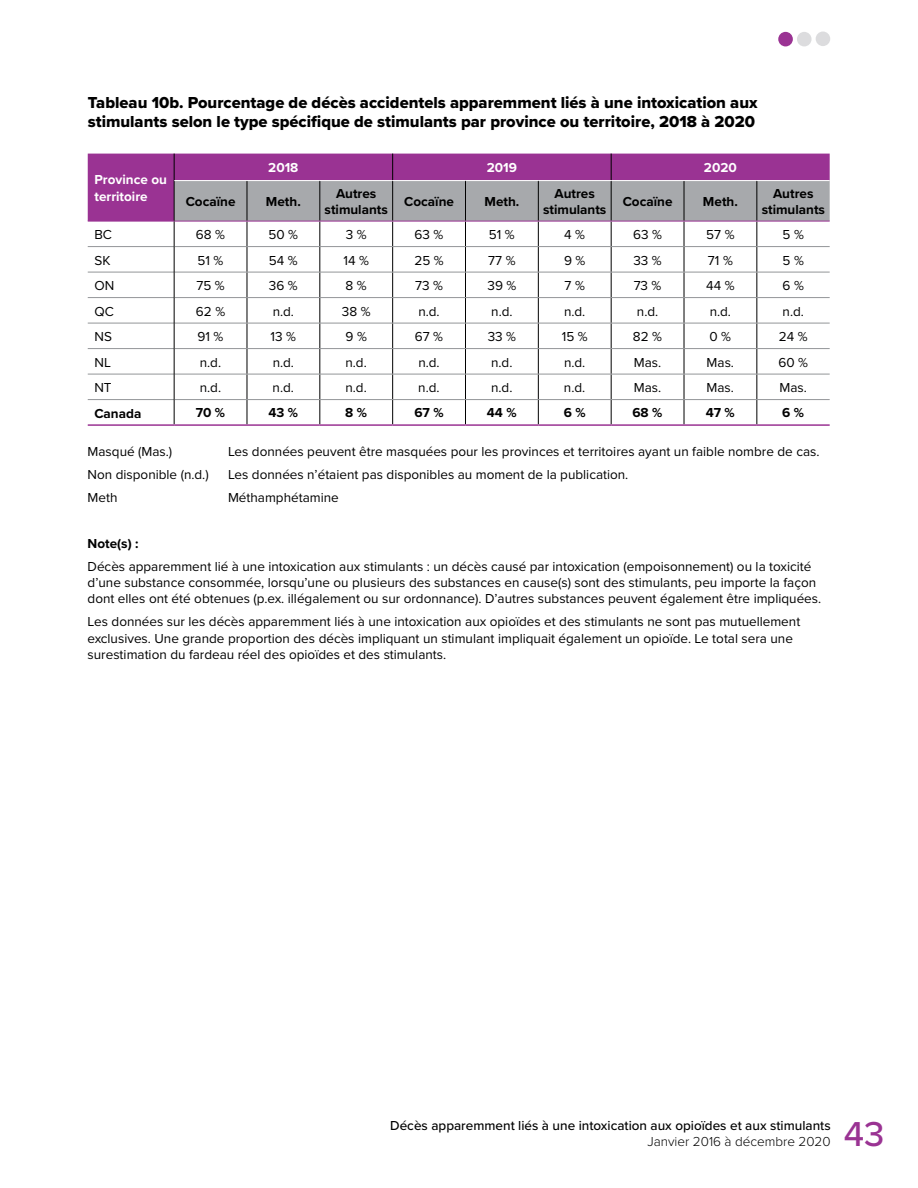
<style>
.page{position:relative;width:918px;height:1188px;background:#fff}
.page>*{position:absolute;margin:0;border:0;box-sizing:border-box;transform-origin:0 0}
.t1{font:500 35.85px "Proxima Nova";color:#9a3393}
.t2{font:16.5px/19.8px "Proxima Nova Extrabld";color:#000}
.t3{font:13.5px/16.2px "Proxima Nova";color:#000}
.t4{font:700 13.5px/16.2px "Proxima Nova";color:#000;text-align:center}
.t5{font:500 13.5px "Proxima Nova";color:#000}
.t6{font:700 13.5px/16.2px "Proxima Nova";color:#fff}
.t7{font:300 13.5px "Proxima Nova";color:#000}
</style>
<div class="page">
<div style="left:816px;top:32px;width:14px;height:14px;background:#dcdcde;border-radius:50%"></div>
<div style="left:797px;top:32px;width:15px;height:14px;background:#dcdcde;border-radius:50%"></div>
<div style="left:778px;top:32px;width:15px;height:14px;background:#9a3393;border-radius:50%"></div>
<div style="left:88px;top:154px;width:86px;height:67px;background:#9a3393"></div>
<hr style="left:88px;top:246px;width:86px;height:1px;background:#939598">
<hr style="left:88px;top:272px;width:86px;height:1px;background:#939598">
<hr style="left:88px;top:297px;width:86px;height:1px;background:#939598">
<hr style="left:88px;top:323px;width:86px;height:1px;background:#939598">
<hr style="left:88px;top:348px;width:86px;height:1px;background:#939598">
<hr style="left:88px;top:374px;width:86px;height:1px;background:#939598">
<hr style="left:88px;top:399px;width:86px;height:1px;background:#939598">
<svg style="left:174px;top:154px;width:656px;height:270px"></svg>
<hr style="left:88px;top:424px;width:86px;height:2px;background:#9a3393">
<hr style="left:174px;top:424px;width:73px;height:2px;background:#9a3393">
<hr style="left:247px;top:424px;width:73px;height:2px;background:#9a3393">
<hr style="left:320px;top:424px;width:73px;height:2px;background:#9a3393">
<hr style="left:393px;top:424px;width:72px;height:2px;background:#9a3393">
<hr style="left:465px;top:424px;width:73px;height:2px;background:#9a3393">
<hr style="left:538px;top:424px;width:73px;height:2px;background:#9a3393">
<hr style="left:611px;top:424px;width:73px;height:2px;background:#9a3393">
<hr style="left:684px;top:424px;width:73px;height:2px;background:#9a3393">
<hr style="left:757px;top:424px;width:73px;height:2px;background:#9a3393">
<hr style="left:174px;top:221px;width:73px;height:1px;background:#9a3393">
<hr style="left:247px;top:221px;width:73px;height:1px;background:#9a3393">
<hr style="left:320px;top:221px;width:73px;height:1px;background:#9a3393">
<hr style="left:393px;top:221px;width:72px;height:1px;background:#9a3393">
<hr style="left:465px;top:221px;width:73px;height:1px;background:#9a3393">
<hr style="left:538px;top:221px;width:73px;height:1px;background:#9a3393">
<hr style="left:611px;top:221px;width:73px;height:1px;background:#9a3393">
<hr style="left:684px;top:221px;width:73px;height:1px;background:#9a3393">
<hr style="left:757px;top:221px;width:73px;height:1px;background:#9a3393">
<hr style="left:88px;top:221px;width:86px;height:1px;background:#9a3594">
<p class="t2" style="left:88px;top:92px;width:671px">Tableau 10b. Pourcentage de décès accidentels apparemment liés à une intoxication aux stimulants selon le type spécifique de stimulants par province ou territoire, 2018 à 2020</p>
<p class="t6" style="left:94px;top:171px;width:74px">Province ou territoire</p>
<p class="t6" style="left:268px;top:159px;width:32px">2018</p>
<p class="t6" style="left:487px;top:159px;width:32px">2019</p>
<p class="t6" style="left:704px;top:159px;width:34px">2020</p>
<p class="t4" style="left:186px;top:193px;width:51px">Cocaïne</p>
<p class="t4" style="left:266px;top:193px;width:36px">Meth.</p>
<p class="t4" style="left:325px;top:185px;width:65px">Autres stimulants</p>
<p class="t4" style="left:404px;top:193px;width:51px">Cocaïne</p>
<p class="t4" style="left:484px;top:193px;width:36px">Meth.</p>
<p class="t4" style="left:543px;top:185px;width:65px">Autres stimulants</p>
<p class="t4" style="left:623px;top:193px;width:51px">Cocaïne</p>
<p class="t4" style="left:703px;top:193px;width:36px">Meth.</p>
<p class="t4" style="left:762px;top:185px;width:65px">Autres stimulants</p>
<p class="t3" style="left:94px;top:226px;width:19px">BC</p>
<p class="t3" style="left:196px;top:226px;width:31px">68 %</p>
<p class="t3" style="left:269px;top:226px;width:31px">50 %</p>
<p class="t3" style="left:346px;top:226px;width:22px">3 %</p>
<p class="t3" style="left:415px;top:226px;width:30px">63 %</p>
<p class="t3" style="left:489px;top:226px;width:27px">51 %</p>
<p class="t3" style="left:564px;top:226px;width:22px">4 %</p>
<p class="t3" style="left:633px;top:226px;width:30px">63 %</p>
<p class="t3" style="left:706px;top:226px;width:30px">57 %</p>
<p class="t3" style="left:783px;top:226px;width:23px">5 %</p>
<p class="t3" style="left:94px;top:251px;width:18px">SK</p>
<p class="t3" style="left:198px;top:251px;width:27px">51 %</p>
<p class="t3" style="left:269px;top:251px;width:30px">54 %</p>
<p class="t3" style="left:344px;top:251px;width:27px">14 %</p>
<p class="t3" style="left:414px;top:251px;width:31px">25 %</p>
<p class="t3" style="left:488px;top:251px;width:29px">77 %</p>
<p class="t3" style="left:564px;top:251px;width:23px">9 %</p>
<p class="t3" style="left:633px;top:251px;width:30px">33 %</p>
<p class="t3" style="left:708px;top:251px;width:26px">71 %</p>
<p class="t3" style="left:783px;top:251px;width:23px">5 %</p>
<p class="t3" style="left:94px;top:277px;width:21px">ON</p>
<p class="t3" style="left:196px;top:277px;width:30px">75 %</p>
<p class="t3" style="left:269px;top:277px;width:30px">36 %</p>
<p class="t3" style="left:346px;top:277px;width:23px">8 %</p>
<p class="t3" style="left:415px;top:277px;width:29px">73 %</p>
<p class="t3" style="left:487px;top:277px;width:30px">39 %</p>
<p class="t3" style="left:565px;top:277px;width:22px">7 %</p>
<p class="t3" style="left:634px;top:277px;width:29px">73 %</p>
<p class="t3" style="left:706px;top:277px;width:30px">44 %</p>
<p class="t3" style="left:783px;top:277px;width:23px">6 %</p>
<p class="t3" style="left:94px;top:302px;width:21px">QC</p>
<p class="t3" style="left:196px;top:302px;width:31px">62 %</p>
<p class="t3" style="left:273px;top:302px;width:23px">n.d.</p>
<p class="t3" style="left:342px;top:302px;width:30px">38 %</p>
<p class="t3" style="left:418px;top:302px;width:23px">n.d.</p>
<p class="t3" style="left:491px;top:302px;width:23px">n.d.</p>
<p class="t3" style="left:564px;top:302px;width:23px">n.d.</p>
<p class="t3" style="left:637px;top:302px;width:23px">n.d.</p>
<p class="t3" style="left:710px;top:302px;width:23px">n.d.</p>
<p class="t3" style="left:783px;top:302px;width:23px">n.d.</p>
<p class="t3" style="left:94px;top:328px;width:19px">NS</p>
<p class="t3" style="left:198px;top:328px;width:27px">91 %</p>
<p class="t3" style="left:271px;top:328px;width:27px">13 %</p>
<p class="t3" style="left:346px;top:328px;width:23px">9 %</p>
<p class="t3" style="left:415px;top:328px;width:30px">67 %</p>
<p class="t3" style="left:488px;top:328px;width:30px">33 %</p>
<p class="t3" style="left:562px;top:328px;width:27px">15 %</p>
<p class="t3" style="left:633px;top:328px;width:31px">82 %</p>
<p class="t3" style="left:710px;top:328px;width:23px">0 %</p>
<p class="t3" style="left:779px;top:328px;width:30px">24 %</p>
<p class="t3" style="left:94px;top:353px;width:18px">NL</p>
<p class="t3" style="left:200px;top:353px;width:23px">n.d.</p>
<p class="t3" style="left:273px;top:353px;width:23px">n.d.</p>
<p class="t3" style="left:346px;top:353px;width:23px">n.d.</p>
<p class="t3" style="left:418px;top:353px;width:23px">n.d.</p>
<p class="t3" style="left:491px;top:353px;width:23px">n.d.</p>
<p class="t3" style="left:564px;top:353px;width:23px">n.d.</p>
<p class="t3" style="left:634px;top:353px;width:29px">Mas.</p>
<p class="t3" style="left:707px;top:353px;width:29px">Mas.</p>
<p class="t3" style="left:778px;top:353px;width:31px">60 %</p>
<p class="t3" style="left:94px;top:379px;width:19px">NT</p>
<p class="t3" style="left:200px;top:379px;width:23px">n.d.</p>
<p class="t3" style="left:273px;top:379px;width:23px">n.d.</p>
<p class="t3" style="left:345px;top:379px;width:23px">n.d.</p>
<p class="t3" style="left:418px;top:379px;width:23px">n.d.</p>
<p class="t3" style="left:491px;top:379px;width:23px">n.d.</p>
<p class="t3" style="left:564px;top:379px;width:23px">n.d.</p>
<p class="t3" style="left:634px;top:379px;width:29px">Mas.</p>
<p class="t3" style="left:707px;top:379px;width:29px">Mas.</p>
<p class="t3" style="left:779px;top:379px;width:29px">Mas.</p>
<p class="t4" style="left:94px;top:405px;width:48px">Canada</p>
<p class="t4" style="left:196px;top:404px;width:31px">70 %</p>
<p class="t4" style="left:268px;top:404px;width:31px">43 %</p>
<p class="t4" style="left:345px;top:404px;width:23px">8 %</p>
<p class="t4" style="left:414px;top:404px;width:31px">67 %</p>
<p class="t4" style="left:487px;top:404px;width:31px">44 %</p>
<p class="t4" style="left:564px;top:404px;width:23px">6 %</p>
<p class="t4" style="left:632px;top:404px;width:32px">68 %</p>
<p class="t4" style="left:706px;top:404px;width:31px">47 %</p>
<p class="t4" style="left:782px;top:404px;width:23px">6 %</p>
<p class="t3" style="left:88px;top:443px;width:86px">Masqué (Mas.)</p>
<p class="t3" style="left:228px;top:443px;width:593px">Les données peuvent être masquées pour les provinces et territoires ayant un faible nombre de cas.</p>
<p class="t3" style="left:88px;top:466px;width:123px">Non disponible (n.d.)</p>
<p class="t3" style="left:228px;top:466px;width:402px">Les données n’étaient pas disponibles au moment de la publication.</p>
<p class="t3" style="left:88px;top:489px;width:31px">Meth</p>
<p class="t3" style="left:228px;top:489px;width:112px">Méthamphétamine</p>
<p class="t4" style="left:88px;top:535px;width:52px">Note(s) :</p>
<p class="t3" style="left:88px;top:558px;width:735px">Décès apparemment lié à une intoxication aux stimulants : un décès causé par intoxication (empoisonnement) ou la toxicité d’une substance consommée, lorsqu’une ou plusieurs des substances en cause(s) sont des stimulants, peu importe la façon dont elles ont été obtenues (p.ex. illégalement ou sur ordonnance). D’autres substances peuvent également être impliquées.</p>
<p class="t3" style="left:88px;top:613px;width:714px">Les données sur les décès apparemment liés à une intoxication aux opioïdes et des stimulants ne sont pas mutuellement exclusives. Une grande proportion des décès impliquant un stimulant impliquait également un opioïde. Le total sera une surestimation du fardeau réel des opioïdes et des stimulants.</p>
<p class="t5" style="left:390px;top:1115px;width:442px">Décès apparemment liés à une intoxication aux opioïdes et aux stimulants</p>
<p class="t7" style="left:647px;top:1132px;width:185px">Janvier 2016 à décembre 2020</p>
<h1 class="t1" style="left:844px;top:1107px;width:42px">43</h1>
</div>
